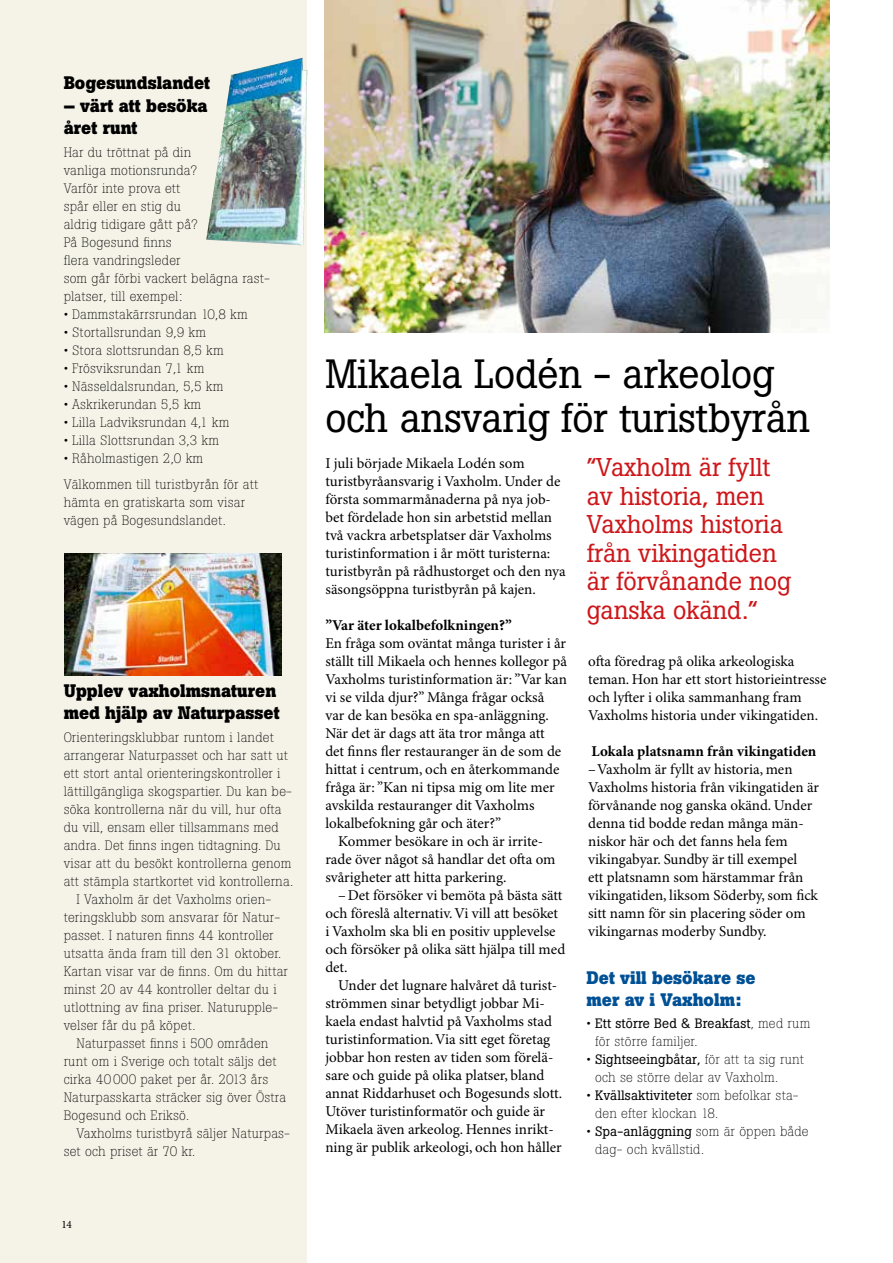
<style>
.page{position:relative;width:893px;height:1263px;background:#fff}
.page>*{position:absolute;margin:0;border:0;box-sizing:border-box;transform-origin:0 0}
.t1{font:40.5px/43.5px "Boton";letter-spacing:-.005em;color:#000}
.t2{font:25.5px/28.5px "Boton";letter-spacing:-.005em;color:#cd171a}
.t3{font:700 18px/22.5px "Boton";color:#000}
.t4{font:700 18px/22.5px "Boton";color:#005095}
.t5{font:15px/18px "Minion Pro";color:#000}
.t6{font:700 15px "Minion Pro";color:#000}
.t7{font:300 13.5px/18px "Boton";letter-spacing:.01em;color:#000}
.t8{font:11.25px "Minion Pro";color:#000}
.s1{font-weight:400}
</style>
<div class="page">
<div style="left:0;top:0;width:307px;height:1263px;background:#f5f3e8"></div>
<img style="left:64px;top:554px;width:217px;height:121px">
<img style="left:325px;top:0;width:504px;height:332px">
<img style="left:206px;top:58px;width:101px;height:187px">
<p class="t3" style="left:64px;top:72px;width:148px">Bogesundslandet</p>
<p class="t3" style="left:64px;top:94px;width:145px">– värt att besöka året runt</p>
<p class="t7" style="left:64px;top:143px;width:207px">Har du tröttnat på din<br>vanliga motionsrunda?<br>Varför inte prova ett<br>spår eller en stig du<br>aldrig tidigare gått på?<br>På Bogesund finns<br>flera vandringsleder<br>som går förbi vackert belägna rast&shy;platser, till exempel:</p>
<p class="t7" style="left:64px;top:305px;width:186px">• Dammstakärrsrundan 10,8 km</p>
<p class="t7" style="left:64px;top:323px;width:144px">• Stortallsrundan 9,9 km</p>
<p class="t7" style="left:64px;top:341px;width:162px">• Stora slottsrundan 8,5 km</p>
<p class="t7" style="left:64px;top:359px;width:142px">• Frösviksrundan 7,1 km</p>
<p class="t7" style="left:64px;top:377px;width:161px">• Nässeldalsrundan, 5,5 km</p>
<p class="t7" style="left:64px;top:395px;width:139px">• Askrikerundan 5,5 km</p>
<p class="t7" style="left:64px;top:413px;width:167px">• Lilla Ladviksrundan 4,1 km</p>
<p class="t7" style="left:64px;top:431px;width:157px">• Lilla Slottsrundan 3,3 km</p>
<p class="t7" style="left:64px;top:445px;width:196px;line-height:26.5px">• Råholmastigen 2,0 km<br>Välkommen till turistbyrån för att</p>
<p class="t7" style="left:64px;top:493px;width:183px">hämta en gratiskarta som visar vägen på Bogesundslandet.</p>
<p class="t3" style="left:64px;top:679px;width:217px">Upplev vaxholmsnaturen med hjälp av Naturpasset</p>
<p class="t7" style="left:64px;top:728px;width:212px">Orienteringsklubbar runtom i landet</p>
<p class="t7" style="left:64px;top:746px;width:226px">arrangerar Naturpasset och har satt ut</p>
<p class="t7" style="left:64px;top:764px;width:218px">ett stort antal orienteringskontroller i</p>
<p class="t7" style="left:64px;top:782px;width:230px">lättillgängliga skogspartier. Du kan be-</p>
<p class="t7" style="left:64px;top:800px;width:219px">söka kontrollerna när du vill, hur ofta</p>
<p class="t7" style="left:64px;top:818px;width:217px">du vill, ensam eller tillsammans med</p>
<p class="t7" style="left:64px;top:836px;width:219px">andra. Det finns ingen tidtagning. Du</p>
<p class="t7" style="left:64px;top:854px;width:229px">visar att du besökt kontrollerna genom</p>
<p class="t7" style="left:64px;top:872px;width:231px">att stämpla startkortet vid kontrollerna.</p>
<p class="t7" style="left:76px;top:890px;width:196px">I Vaxholm är det Vaxholms orien-</p>
<p class="t7" style="left:64px;top:908px;width:218px">teringsklubb som ansvarar för Natur-</p>
<p class="t7" style="left:64px;top:926px;width:212px">passet. I naturen finns 44 kontroller</p>
<p class="t7" style="left:64px;top:944px;width:219px">utsatta ända fram till den 31 oktober.</p>
<p class="t7" style="left:64px;top:962px;width:226px">Kartan visar var de finns. Om du hittar</p>
<p class="t7" style="left:64px;top:980px;width:215px">minst 20 av 44 kontroller deltar du i</p>
<p class="t7" style="left:64px;top:998px;width:216px">utlottning av fina priser. Naturupple-</p>
<p class="t7" style="left:64px;top:1016px;width:133px">velser får du på köpet.</p>
<p class="t7" style="left:76px;top:1034px;width:194px">Naturpasset finns i 500 områden</p>
<p class="t7" style="left:64px;top:1052px;width:214px">runt om i Sverige och totalt säljs det</p>
<p class="t7" style="left:64px;top:1070px;width:206px">cirka 40 000 paket per år. 2013 års</p>
<p class="t7" style="left:64px;top:1088px;width:224px">Naturpasskarta sträcker sig över Östra</p>
<p class="t7" style="left:64px;top:1106px;width:127px">Bogesund och Eriksö.</p>
<p class="t7" style="left:76px;top:1124px;width:215px">Vaxholms turistbyrå säljer Naturpas-</p>
<p class="t7" style="left:64px;top:1142px;width:133px">set och priset är 70 kr.</p>
<p class="t8" style="left:62px;top:1217px;width:12px">14</p>
<h1 class="t1" style="left:325px;top:352px;width:486px">Mikaela Lodén - arkeolog och ansvarig för turistbyrån</h1>
<h2 class="t2" style="left:587px;top:453px;width:206px">”Vaxholm är fyllt av historia, men<br>Vaxholms historia från vikingatiden är förvånande nog ganska okänd.”</h2>
<p class="t5" style="left:325px;top:455px;width:242px">I juli började Mikaela Lodén som turistbyråansvarig i Vaxholm. Under de första sommarmånaderna på nya job&shy;bet fördelade hon sin arbetstid mellan två vackra arbetsplatser där Vaxholms turistinformation i år mött turisterna: turistbyrån på rådhustorget och den nya säsongsöppna turistbyrån på kajen.</p>
<p class="t6" style="left:325px;top:616px;width:188px">”Var äter lokalbefolkningen?”</p>
<p class="t5" style="left:325px;top:635px;width:242px">En fråga som oväntat många turister i år</p>
<p class="t5" style="left:325px;top:653px;width:243px">ställt till Mikaela och hennes kollegor på</p>
<p class="t5" style="left:325px;top:671px;width:243px">Vaxholms turistinformation är: ”Var kan</p>
<p class="t5" style="left:325px;top:689px;width:221px">vi se vilda djur?” Många frågar också</p>
<p class="t5" style="left:325px;top:707px;width:225px">var de kan besöka en spa-anläggning.</p>
<p class="t5" style="left:325px;top:725px;width:221px">När det är dags att äta tror många att</p>
<p class="t5" style="left:325px;top:743px;width:237px">det finns fler restauranger än de som de</p>
<p class="t5" style="left:325px;top:761px;width:236px">hittat i centrum, och en återkommande</p>
<p class="t5" style="left:325px;top:779px;width:231px">fråga är: ”Kan ni tipsa mig om lite mer</p>
<p class="t5" style="left:325px;top:797px;width:211px">avskilda restauranger dit Vaxholms</p>
<p class="t5" style="left:325px;top:815px;width:177px">lokalbefokning går och äter?”</p>
<p class="t5" style="left:338px;top:833px;width:207px">Kommer besökare in och är irrite-</p>
<p class="t5" style="left:325px;top:851px;width:232px">rade över något så handlar det ofta om</p>
<p class="t5" style="left:325px;top:869px;width:183px">svårigheter att hitta parkering.</p>
<p class="t5" style="left:338px;top:887px;width:226px">–Det försöker vi bemöta på bästa sätt</p>
<p class="t5" style="left:325px;top:905px;width:234px">och föreslå alternativ. Vi vill att besöket</p>
<p class="t5" style="left:325px;top:923px;width:232px">i Vaxholm ska bli en positiv upplevelse</p>
<p class="t5" style="left:325px;top:941px;width:241px">och försöker på olika sätt hjälpa till med</p>
<p class="t5" style="left:325px;top:959px;width:24px">det.</p>
<p class="t5" style="left:338px;top:977px;width:221px">Under det lugnare halvåret då turist-</p>
<p class="t5" style="left:325px;top:995px;width:221px">strömmen sinar betydligt jobbar Mi-</p>
<p class="t5" style="left:325px;top:1013px;width:228px">kaela endast halvtid på Vaxholms stad</p>
<p class="t5" style="left:325px;top:1031px;width:226px">turistinformation. Via sitt eget företag</p>
<p class="t5" style="left:325px;top:1049px;width:229px">jobbar hon resten av tiden som förelä-</p>
<p class="t5" style="left:325px;top:1067px;width:221px">sare och guide på olika platser, bland</p>
<p class="t5" style="left:325px;top:1085px;width:238px">annat Riddarhuset och Bogesunds slott.</p>
<p class="t5" style="left:325px;top:1103px;width:221px">Utöver turistinformatör och guide är</p>
<p class="t5" style="left:325px;top:1121px;width:230px">Mikaela även arkeolog. Hennes inrikt-</p>
<p class="t5" style="left:325px;top:1139px;width:238px">ning är publik arkeologi, och hon håller</p>
<p class="t5" style="left:588px;top:653px;width:240px">ofta föredrag på olika arkeologiska teman. Hon har ett stort historieintresse och lyfter i olika sammanhang fram Vaxholms historia under vikingatiden.</p>
<p class="t6" style="left:591px;top:742px;width:226px">Lokala platsnamn från vikingatiden</p>
<p class="t5" style="left:588px;top:761px;width:232px">–Vaxholm är fyllt av historia, men Vaxholms historia från vikingatiden är förvånande nog ganska okänd. Under denna tid bodde redan många män&shy;niskor här och det fanns hela fem vikingabyar. Sundby är till exempel<br>ett platsnamn som härstammar från vikingatiden, liksom Söderby, som fick sitt namn för sin placering söder om vikingarnas moderby Sundby.</p>
<p class="t4" style="left:586px;top:966px;width:171px">Det vill besökare se mer av i Vaxholm:</p>
<p class="t7" style="left:595px;top:1014px;width:217px;text-indent:-9px">• <span class="s1">Ett större Bed &amp; Breakfast</span>, med rum för större familjer.</p>
<p class="t7" style="left:595px;top:1050px;width:211px;text-indent:-9px">• <span class="s1">Sightseeingbåtar,</span> för att ta sig runt och se större delar av Vaxholm.</p>
<p class="t7" style="left:595px;top:1086px;width:205px;text-indent:-9px">• <span class="s1">Kvällsaktiviteter</span> som befolkar sta&shy;den efter klockan 18.</p>
<p class="t7" style="left:595px;top:1122px;width:215px;text-indent:-9px">• <span class="s1">Spa-anläggning</span> som är öppen både dag- och kvällstid.</p>
</div>
